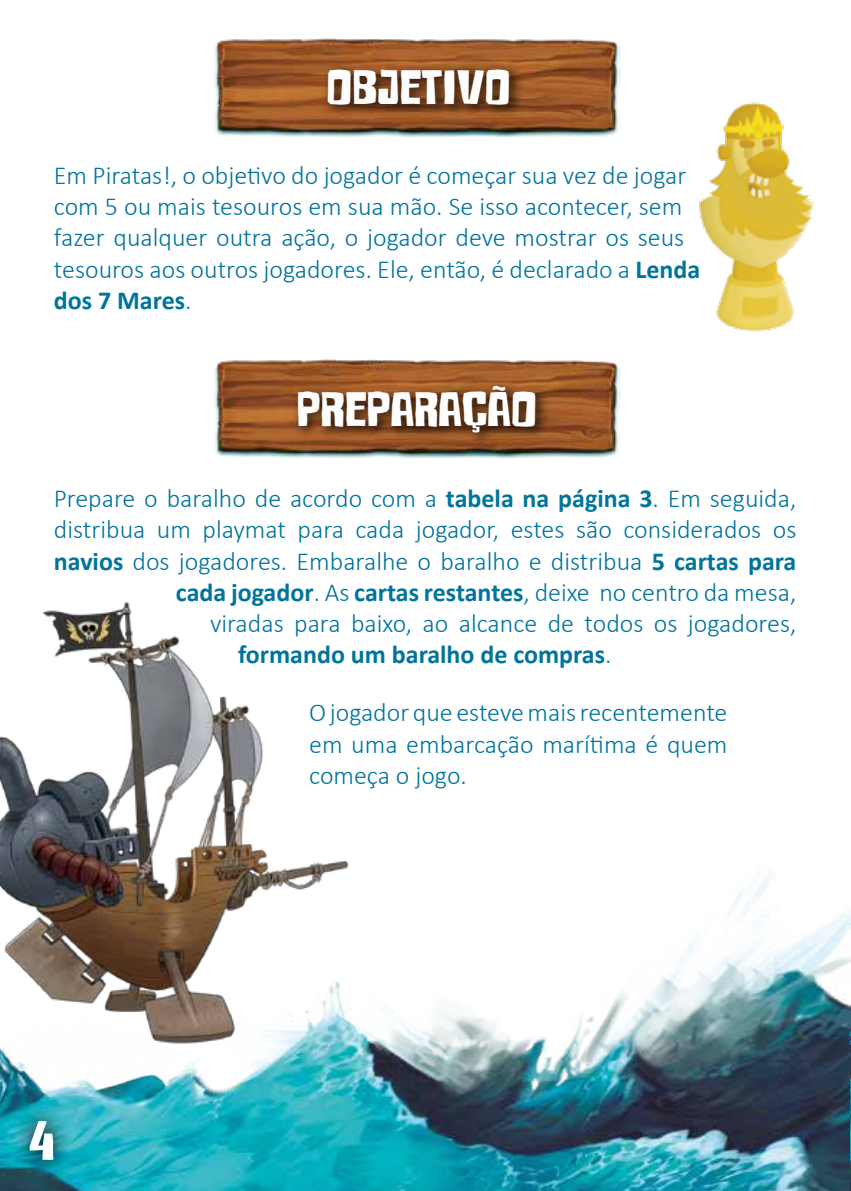
<style>
.page{position:relative;width:851px;height:1191px;background:#fff}
.page>*{position:absolute;margin:0;border:0;box-sizing:border-box;transform-origin:0 0}
.t1{font:52px "Armageda Wide";color:#fff}
.t2{font:46px "Armageda Wide";color:#fefefe}
.t3{font:300 26px/31.2px "Calibri";color:#00749d}
.t4{font:700 26px "Calibri";color:#00749d}
.s1{font-weight:700}
.s2{font-weight:300}
</style>
<div class="page">
<img style="left:0;top:47px;width:851px;height:1144px">
<img style="left:213px;top:359px;width:407px;height:99px">
<img style="left:643px;top:59px;width:207px;height:301px">
<img style="left:0;top:592px;width:435px;height:465px">
<img style="left:213px;top:38px;width:407px;height:100px">
<div style="left:320px;top:62px;width:204px;height:57px;background:#000;opacity:.57"></div>
<div style="left:291px;top:379px;width:258px;height:68px;background:#000;opacity:.57"></div>
<svg style="left:12px;top:1102px;width:60px;height:75px;background:#1a91a0"></svg>
<h2 class="t2" style="left:326px;top:61px;width:186px">OBJETIVO</h2>
<p class="t3" style="left:54px;top:159px;width:648px">Em Piratas!, o objetivo do jogador é começar sua vez de jogar com 5 ou mais tesouros em sua mão. Se isso acontecer, sem fazer qualquer outra ação, o jogador deve mostrar os seus tesouros aos outros jogadores. Ele, então, é declarado a <span class="s1">Lenda dos 7 Mares</span>.</p>
<h2 class="t2" style="left:297px;top:383px;width:242px">PREPARAÇÃO</h2>
<p class="t3" style="left:54px;top:482px;width:744px">Prepare o baralho de acordo com a <span class="s1">tabela na página 3</span>. Em seguida,</p>
<p class="t3" style="left:54px;top:514px;width:744px">distribua um playmat para cada jogador, estes são considerados os</p>
<p class="t3" style="left:54px;top:545px;width:744px"><span class="s1">navios</span> dos jogadores. Embaralhe o baralho e distribua <span class="s1">5 cartas para</span></p>
<p class="t4" style="left:176px;top:573px;width:621px">cada jogador<span class="s2">. As</span> cartas restantes<span class="s2">, deixe no centro da mesa,</span></p>
<p class="t3" style="left:210px;top:607px;width:588px">viradas para baixo, ao alcance de todos os jogadores,</p>
<p class="t4" style="left:238px;top:636px;width:375px">formando um baralho de compras<span class="s2">.</span></p>
<p class="t3" style="left:309px;top:697px;width:420px;text-align:justify">O jogador que esteve mais recentemente em uma embarcação marítima é quem começa o jogo.</p>
<h1 class="t1" style="left:29px;top:1111px;width:28px">4</h1>
</div>
